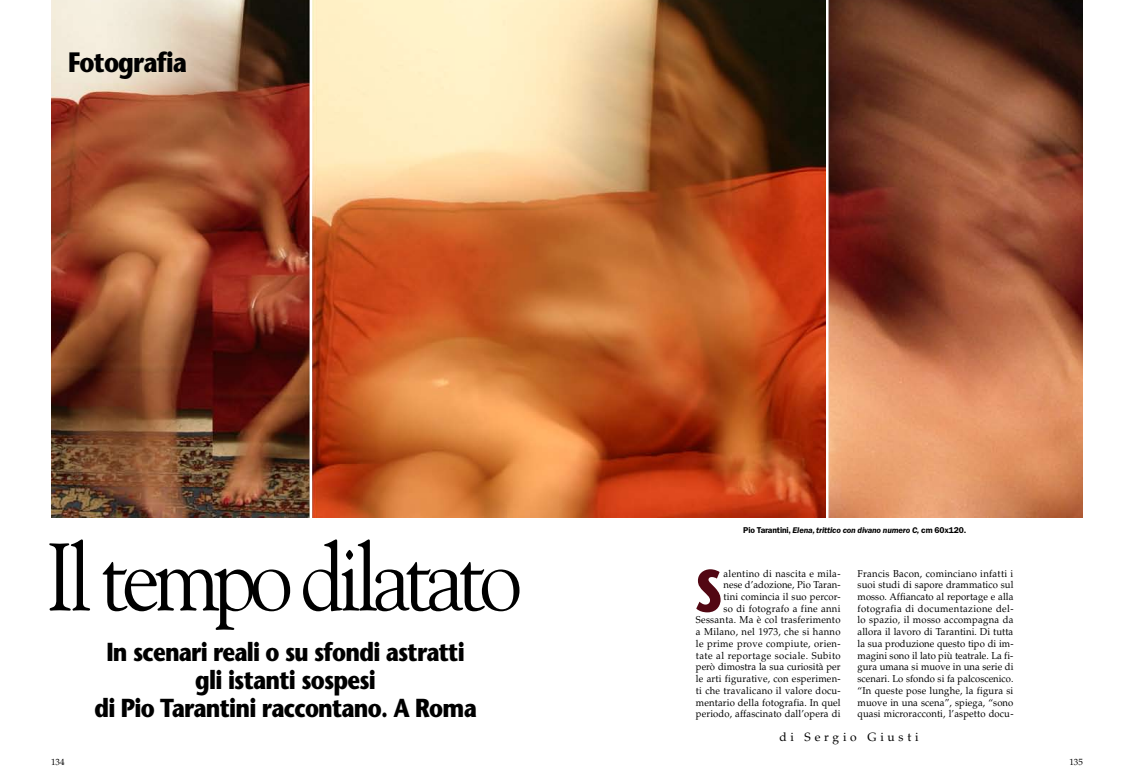
<style>
.page{position:relative;width:1134px;height:780px;background:#fff}
.page>*{position:absolute;margin:0;border:0;box-sizing:border-box;transform-origin:0 0}
.t1{font:95px "Goudy Std";letter-spacing:-.075em;color:#000;scale:.9 1}
.t2{font:700 59.5px "Stone Sans Std";color:#520713;scale:.85 1}
.t3{font:700 28px "Stone Sans Std";letter-spacing:-.035em;color:#000;scale:.85 1}
.t4{font:700 26px/28px "Stone Sans Std";letter-spacing:-.035em;color:#000;text-align:center;scale:.85 1}
.t5{font:12px "Palatino LT Std";letter-spacing:.315em;color:#000}
.t6{font:10px/11.7px "Palatino LT Std";letter-spacing:.02em;color:#000;text-align:right;scale:.95 1}
.t7{font:9px "Palatino LT Std";color:#000}
.t8{font:italic 600 8.5px "ITC Franklin Gothic Std";letter-spacing:-.015em;color:#000}
.s1{font-style:normal}
</style>
<div class="page">
<img style="left:51px;top:0;width:259px;height:518px">
<img style="left:312px;top:0;width:513px;height:518px">
<img style="left:828px;top:0;width:255px;height:518px">
<h3 class="t3" style="left:68px;top:45px;width:141px">Fotografia</h3>
<h1 class="t1" style="left:46px;top:518px;width:531px">Il tempo dilatato</h1>
<p class="t7" style="left:51px;top:756px;width:15px">134</p>
<h3 class="t4" style="left:94px;top:638px;width:451px">In scenari reali o su sfondi astratti gli istanti sospesi<br>di Pio Tarantini raccontano. A Roma</h3>
<p class="t8" style="left:743px;top:525px;width:225px"><span class="s1">Pio Tarantini,</span> Elena, trittico con divano numero C, <span class="s1">cm 60x120.</span></p>
<p class="t6" style="left:696px;top:567px;width:154px">alentino di nascita e mila-<br>nese d’adozione, Pio Taran-<br>tini comincia il suo percor-<br>so di fotografo a fine anni<br>Sessanta. Ma è col trasferimento a Milano, nel 1973, che si hanno le prime prove compiute, orien&shy;tate al reportage sociale. Subito però dimostra la sua curiosità per le arti figurative, con esperimen&shy;ti che travalicano il valore docu&shy;mentario della fotografia. In quel periodo, affascinato dall’opera di</p>
<h2 class="t2" style="left:694px;top:555px;width:35px">S</h2>
<p class="t6" style="left:857px;top:567px;width:166px;text-align:justify">Francis Bacon, cominciano infatti i suoi studi di sapore drammatico sul mosso. Affiancato al reportage e alla fotografia di documentazione del&shy;lo spazio, il mosso accompagna da allora il lavoro di Tarantini. Di tutta la sua produzione questo tipo di im&shy;magini sono il lato più teatrale. La fi&shy;gura umana si muove in una serie di scenari. Lo sfondo si fa palcoscenico. “In queste pose lunghe, la figura si muove in una scena”, spiega, “sono quasi microracconti, l’aspetto docu-</p>
<p class="t5" style="left:779px;top:729px;width:141px">di Sergio Giusti</p>
<p class="t7" style="left:1069px;top:756px;width:15px">135</p>
</div>
